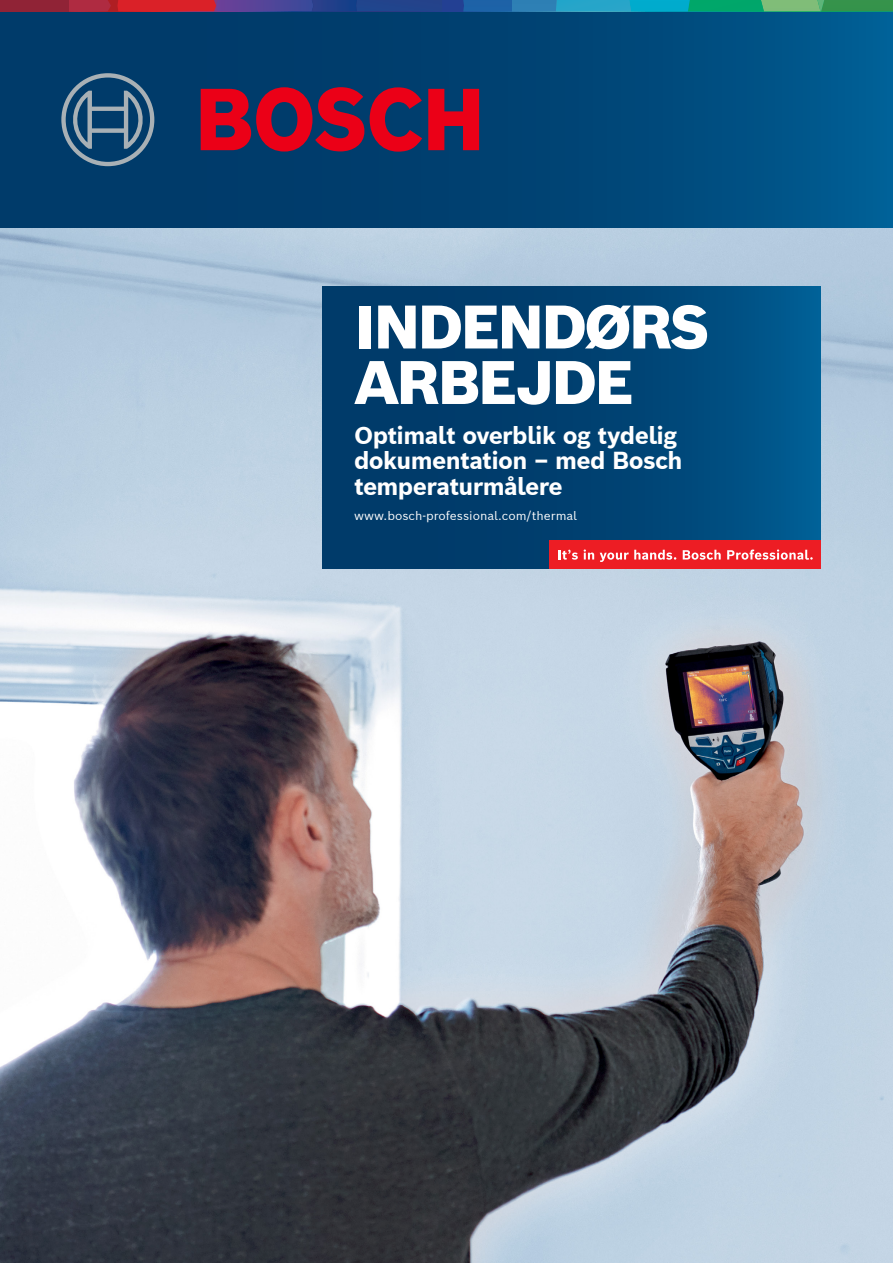
<style>
.page{position:relative;width:893px;height:1263px;background:#fff}
.page>*{position:absolute;margin:0;border:0;box-sizing:border-box;transform-origin:0 0}
.t1{font:900 60px/55.5px "Bosch Sans";letter-spacing:-.05em;color:#fff}
.t2{font:700 24px/25.5px "Bosch Sans";letter-spacing:-.025em;color:#fff}
.t3{font:12px "Bosch Sans";color:#fff}
</style>
<div class="page">
<img style="left:0;top:228px;width:893px;height:1035px">
<div style="left:322px;top:286px;width:499px;height:283px;background:linear-gradient(to right,#003361,#025588)"></div>
<div style="left:549px;top:541px;width:272px;height:28px;background:#ed1d24"></div>
<svg style="left:558px;top:550px;width:20px;height:10px"></svg>
<svg style="left:584px;top:549px;width:10px;height:10px"></svg>
<svg style="left:600px;top:550px;width:76px;height:12px"></svg>
<svg style="left:683px;top:550px;width:38px;height:10px"></svg>
<svg style="left:727px;top:549px;width:86px;height:11px"></svg>
<div style="left:0;top:1px;width:893px;height:227px;background:linear-gradient(to right,#023360,#00568a)"></div>
<div style="left:0;top:0;width:69px;height:11px;background:#902336"></div>
<svg style="left:69px;top:0;width:824px;height:11px;background:#496b80"></svg>
<svg style="left:201px;top:87px;width:221px;height:65px;background:#86193b"></svg>
<svg style="left:428px;top:89px;width:51px;height:61px;background:#a81230"></svg>
<svg style="left:61px;top:73px;width:93px;height:93px;background:#305c7f"></svg>
<h1 class="t1" style="left:354px;top:299px;width:357px">INDENDØRS<br>ARBEJDE</h1>
<p class="t2" style="left:354px;top:422px;width:330px">Optimalt overblik og tydelig dokumentation – med Bosch temperaturmålere</p>
<p class="t3" style="left:354px;top:507px;width:224px">www.bosch-professional.com/thermal</p>
</div>
